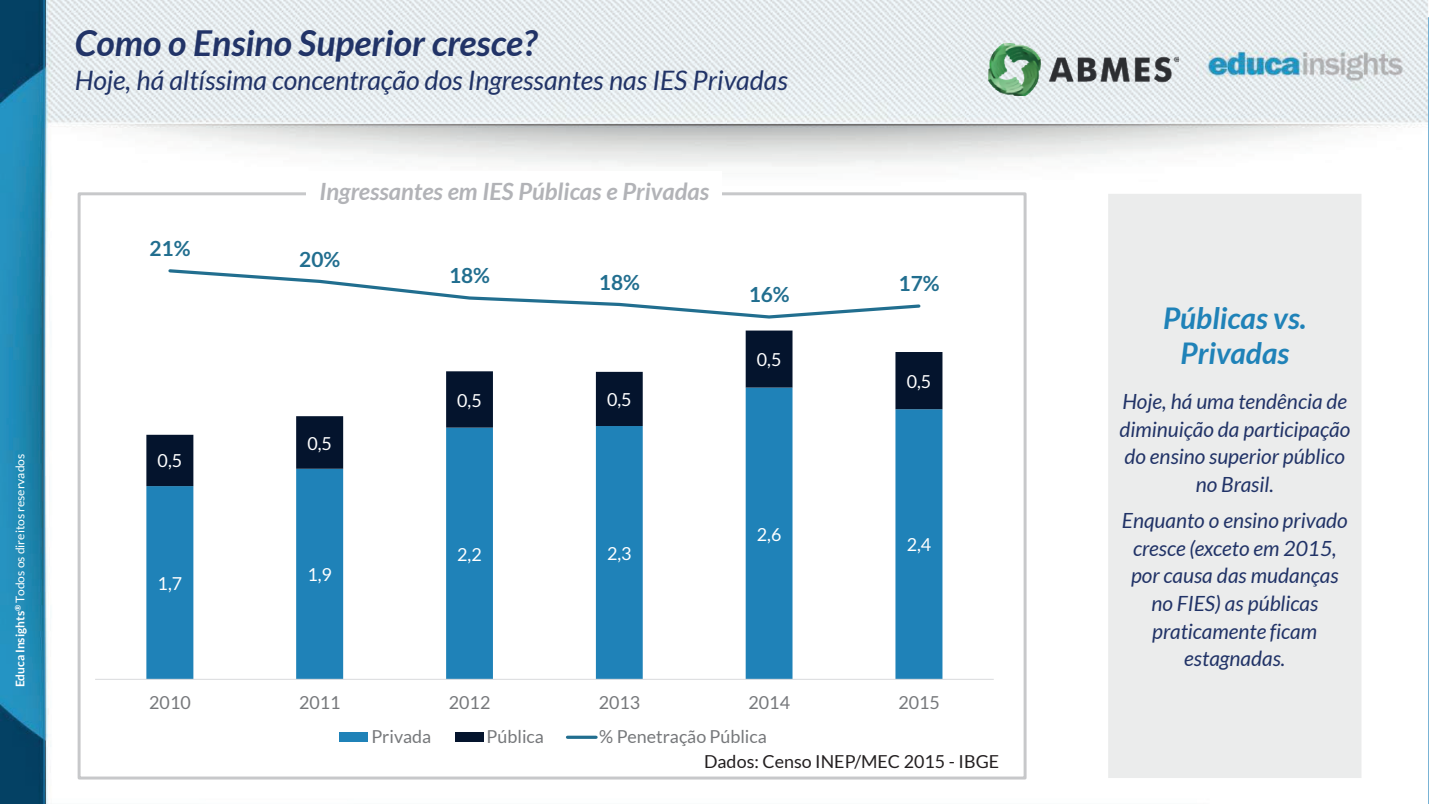
<style>
.page{position:relative;width:1429px;height:804px;background:#fff}
.page>*{position:absolute;margin:0;border:0;box-sizing:border-box;transform-origin:0 0}
.t1{font:italic 700 35.7px "Lato";color:#213367}
.t2{font:italic 700 29.93px/35.7px "Lato";color:#1f82b8;text-align:center}
.t3{font:italic 26.78px "Lato";color:#213367}
.t4{font:italic 700 23.8px "Lato";color:#b2b3b7}
.t5{font:italic 21px "Lato";color:#213367}
.t6{font:italic 20.82px/27.5px "Lato";color:#213367;text-align:center}
.t7{font:700 20.82px "Lato";color:#216e8f}
.t8{font:17.85px "Lato";color:#76787b}
.t9{font:17.85px "Lato";color:#fff}
.t10{font:17.85px "Lato";color:#231f20}
.t11{font:12.08px "Lato";letter-spacing:-.005em;color:#fff}
.s1{font-weight:700}
</style>
<div class="page">
<img style="left:0;top:0;width:1428px;height:804px">
<img style="left:989px;top:43px;width:190px;height:53px">
<div style="left:307px;top:171px;width:415px;height:40px;background:#fff"></div>
<hr style="left:43px;top:0;width:2px;height:804px;background:#1d80b9">
<hr style="left:1428px;top:17px;width:1px;height:787px;background:#1d80b9">
<div style="left:1108px;top:194px;width:253px;height:584px;background:#ebecec"></div>
<svg style="left:146px;top:486px;width:796px;height:193px"></svg>
<svg style="left:146px;top:330px;width:796px;height:156px"></svg>
<hr style="left:95px;top:679px;width:899px;height:1px;background:#dcdddf">
<svg style="left:167px;top:267px;width:755px;height:53px"></svg>
<div style="left:340px;top:732px;width:28px;height:10px;background:#1f82b8"></div>
<div style="left:455px;top:732px;width:28px;height:10px;background:#04142d"></div>
<svg style="left:567px;top:735px;width:29px;height:4px"></svg>
<p class="t11" style="left:13px;top:687px;width:235px;rotate:-90deg"><span class="s1">Educa Insights</span><sup>®</sup> Todos os direitos reservados</p>
<h1 class="t1" style="left:75px;top:23px;width:464px">Como o Ensino Superior cresce?</h1>
<p class="t3" style="left:75px;top:65px;width:714px">Hoje, há altíssima concentração dos Ingressantes nas IES Privadas</p>
<p class="t7" style="left:149px;top:236px;width:43px">21%</p>
<p class="t9" style="left:158px;top:451px;width:26px">0,5</p>
<p class="t9" style="left:158px;top:573px;width:26px">1,7</p>
<p class="t4" style="left:319px;top:178px;width:391px">Ingressantes em IES Públicas e Privadas</p>
<p class="t7" style="left:299px;top:247px;width:43px">20%</p>
<p class="t9" style="left:307px;top:433px;width:26px">0,5</p>
<p class="t9" style="left:307px;top:564px;width:26px">1,9</p>
<p class="t7" style="left:449px;top:264px;width:43px">18%</p>
<p class="t7" style="left:599px;top:270px;width:43px">18%</p>
<p class="t9" style="left:457px;top:390px;width:26px">0,5</p>
<p class="t9" style="left:607px;top:389px;width:26px">0,5</p>
<p class="t9" style="left:457px;top:544px;width:26px">2,2</p>
<p class="t9" style="left:607px;top:543px;width:26px">2,3</p>
<p class="t7" style="left:749px;top:283px;width:43px">16%</p>
<p class="t9" style="left:757px;top:350px;width:26px">0,5</p>
<p class="t9" style="left:757px;top:524px;width:26px">2,6</p>
<p class="t7" style="left:898px;top:272px;width:43px">17%</p>
<p class="t9" style="left:906px;top:371px;width:26px">0,5</p>
<p class="t9" style="left:907px;top:535px;width:26px">2,4</p>
<p class="t8" style="left:149px;top:692px;width:43px">2010</p>
<p class="t8" style="left:299px;top:692px;width:43px">2011</p>
<p class="t8" style="left:449px;top:692px;width:43px">2012</p>
<p class="t8" style="left:599px;top:692px;width:43px">2013</p>
<p class="t8" style="left:748px;top:692px;width:43px">2014</p>
<p class="t8" style="left:898px;top:692px;width:43px">2015</p>
<p class="t8" style="left:371px;top:727px;width:61px">Privada</p>
<p class="t8" style="left:486px;top:727px;width:59px">Pública</p>
<p class="t8" style="left:599px;top:727px;width:169px">% Penetração Pública</p>
<p class="t10" style="left:704px;top:751px;width:296px">Dados: Censo INEP/MEC 2015 - IBGE</p>
<h2 class="t2" style="left:1163px;top:300px;width:145px">Públicas vs.<br>Privadas</h2>
<p class="t6" style="left:1119px;top:388px;width:232px">Hoje, há uma tendência de diminuição da participação do ensino superior público no Brasil.</p>
<p class="t6" style="left:1122px;top:507px;width:227px">Enquanto o ensino privado cresce (exceto em 2015, por causa das mudanças</p>
<p class="t5" style="left:1151px;top:591px;width:168px">no FIES) as públicas</p>
<p class="t6" style="left:1152px;top:618px;width:166px">praticamente ficam estagnadas.</p>
</div>
